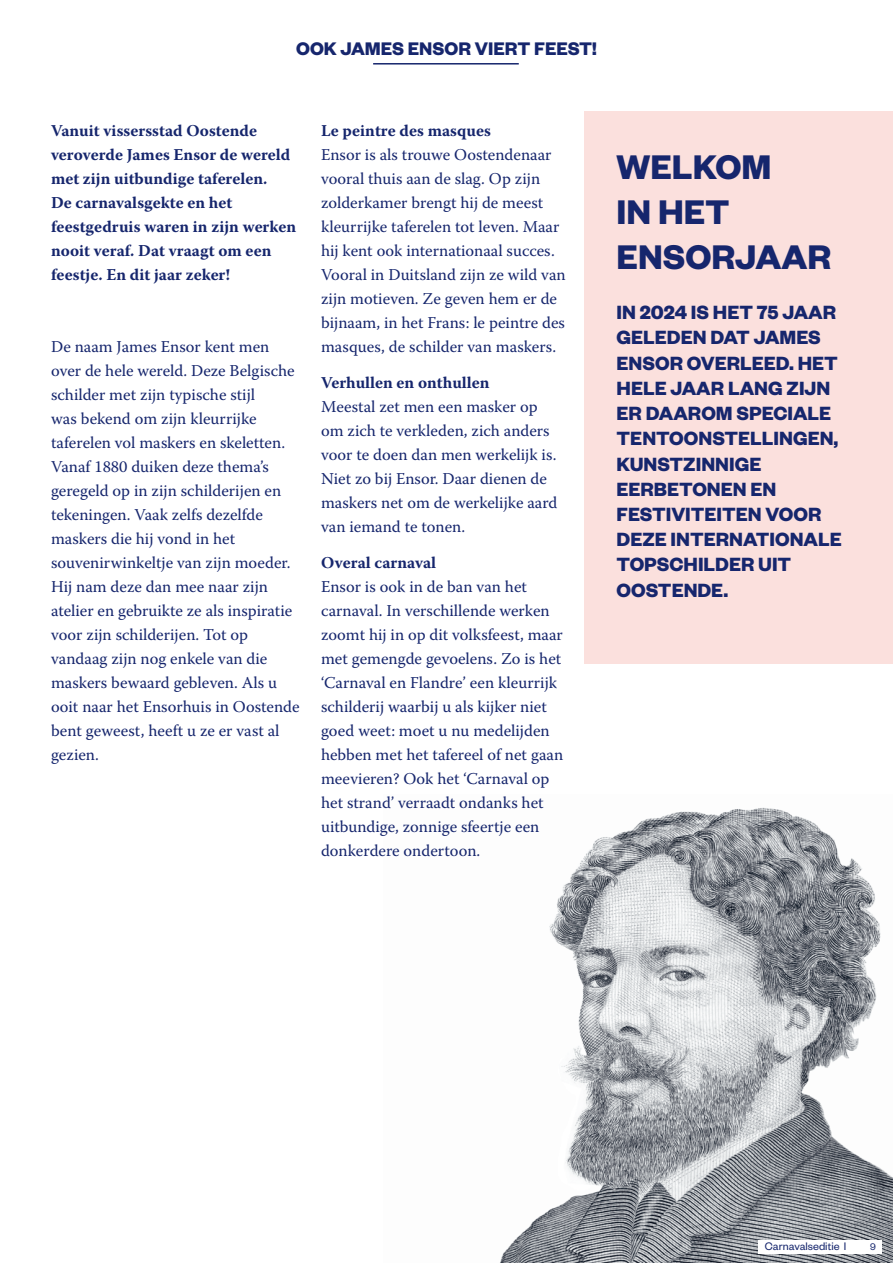
<style>
.page{position:relative;width:893px;height:1263px;background:#fff}
.page>*{position:absolute;margin:0;border:0;box-sizing:border-box;transform-origin:0 0}
.t1{font:700 37.5px/45px "Founders Grotesk";color:#16266d}
.t2{font:700 21px/25.2px "Founders Grotesk";color:#16266d}
.t3{font:700 19.95px "Founders Grotesk";color:#16266d}
.t4{font:16.5px/24px "Warnock Pro";color:#16266d}
.t5{font:700 16.5px/24px "Warnock Pro";color:#16266d}
.t6{font:12px "Founders Grotesk";color:#16266d}
.t7{font:10.5px "Founders Grotesk";color:#16266d}
</style>
<div class="page">
<div style="left:585px;top:112px;width:308px;height:552px;background:#fbe0dd"></div>
<img style="left:500px;top:807px;width:393px;height:456px">
<div style="left:758px;top:1240px;width:124px;height:13px;background:#fff"></div>
<hr style="left:373px;top:63px;width:146px;height:2px;background:#16266d">
<p class="t3" style="left:296px;top:36px;width:302px">OOK JAMES ENSOR VIERT FEEST!</p>
<p class="t5" style="left:51px;top:118px;width:247px">Vanuit vissersstad Oostende veroverde James Ensor de wereld met zijn uitbundige taferelen.<br>De carnavalsgekte en het feestgedruis waren in zijn werken nooit veraf. Dat vraagt om een feestje. En dit jaar zeker!</p>
<p class="t4" style="left:51px;top:334px;width:250px">De naam James Ensor kent men over de hele wereld. Deze Belgische schilder met zijn typische stijl<br>was bekend om zijn kleurrijke taferelen vol maskers en skeletten.<br>Vanaf 1880 duiken deze thema’s geregeld op in zijn schilderijen en tekeningen. Vaak zelfs dezelfde maskers die hij vond in het souvenirwinkeltje van zijn moeder.<br>Hij nam deze dan mee naar zijn atelier en gebruikte ze als inspiratie voor zijn schilderijen. Tot op vandaag zijn nog enkele van die maskers bewaard gebleven. Als u ooit naar het Ensorhuis in Oostende bent geweest, heeft u ze er vast al gezien.</p>
<p class="t5" style="left:321px;top:118px;width:171px">Le peintre des masques</p>
<p class="t4" style="left:321px;top:142px;width:246px">Ensor is als trouwe Oostendenaar vooral thuis aan de slag. Op zijn zolderkamer brengt hij de meest kleurrijke taferelen tot leven. Maar hij kent ook internationaal succes.<br>Vooral in Duitsland zijn ze wild van zijn motieven. Ze geven hem er de bijnaam, in het Frans: le peintre des masques, de schilder van maskers.</p>
<p class="t5" style="left:321px;top:370px;width:170px">Verhullen en onthullen</p>
<p class="t4" style="left:321px;top:394px;width:238px">Meestal zet men een masker op om zich te verkleden, zich anders voor te doen dan men werkelijk is.<br>Niet zo bij Ensor. Daar dienen de maskers net om de werkelijke aard van iemand te tonen.</p>
<p class="t5" style="left:321px;top:550px;width:117px">Overal carnaval</p>
<p class="t4" style="left:321px;top:574px;width:244px">Ensor is ook in de ban van het carnaval. In verschillende werken zoomt hij in op dit volksfeest, maar met gemengde gevoelens. Zo is het ‘Carnaval en Flandre’ een kleurrijk schilderij waarbij u als kijker niet goed weet: moet u nu medelijden hebben met het tafereel of net gaan meevieren? Ook het ‘Carnaval op het strand’ verraadt ondanks het uitbundige, zonnige sfeertje een donkerdere ondertoon.</p>
<h1 class="t1" style="left:617px;top:142px;width:216px">WELKOM<br>IN HET<br>ENSORJAAR</h1>
<p class="t2" style="left:617px;top:299px;width:227px">IN 2024 IS HET 75 JAAR<br>GELEDEN DAT JAMES<br>ENSOR OVERLEED. HET<br>HELE JAAR LANG ZIJN<br>ER DAAROM SPECIALE<br>TENTOONSTELLINGEN,<br>KUNSTZINNIGE<br>EERBETONEN EN<br>FESTIVITEITEN VOOR<br>DEZE INTERNATIONALE<br>TOPSCHILDER UIT<br>OOSTENDE.</p>
<p class="t6" style="left:765px;top:1239px;width:83px">Carnavalseditie I</p>
<p class="t7" style="left:870px;top:1240px;width:7px">9</p>
</div>
